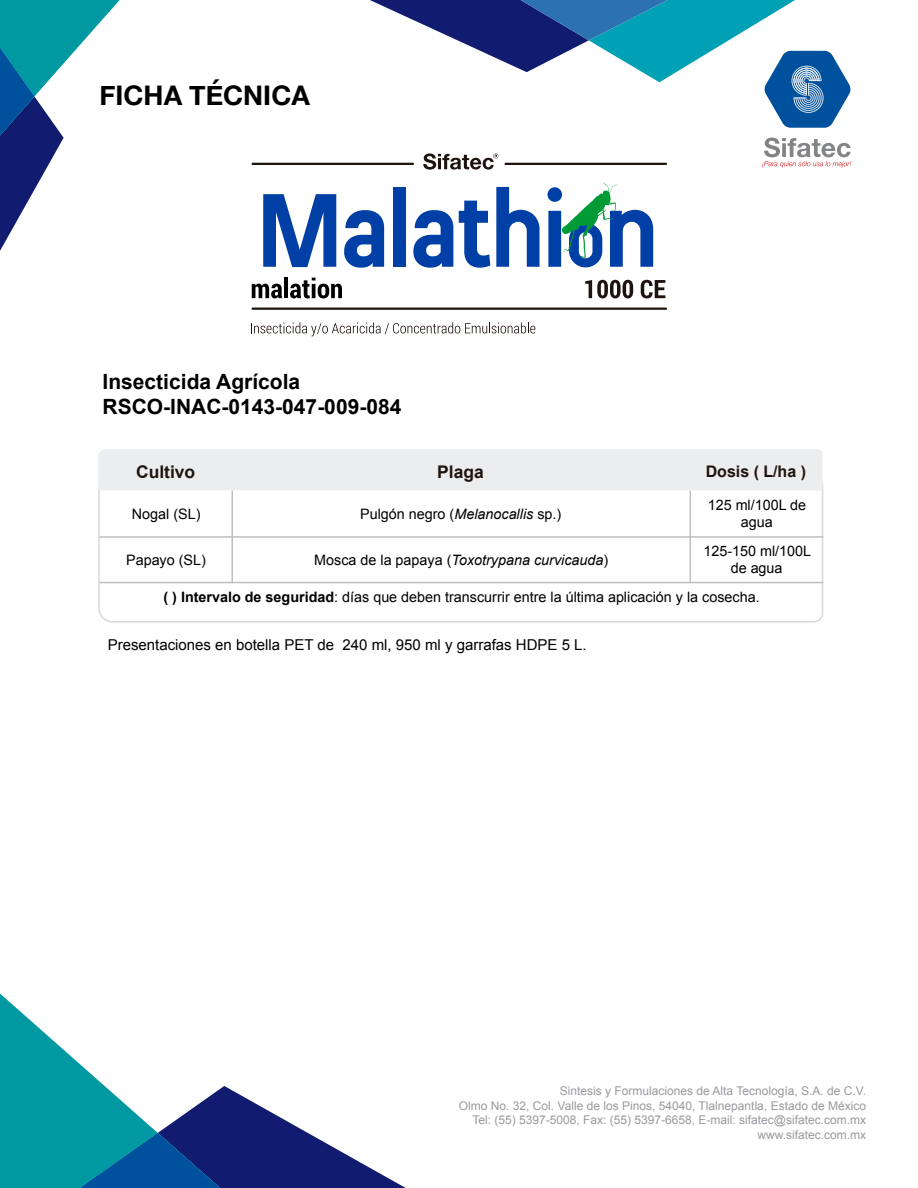
<style>
.page{position:relative;width:918px;height:1188px;background:#fff}
.page>*{position:absolute;margin:0;border:0;box-sizing:border-box;transform-origin:0 0}
.t1{font:700 27px "Helvetica Neue";color:#000}
.t2{font:700 21px/25.2px "Arial";color:#000}
.t3{font:700 17.4px "Arial";color:#1e130e}
.t4{font:700 16.05px "Arial";color:#1e130e}
.t5{font:15px "Arial";color:#000}
.t6{font:14.4px/17.2px "Arial";color:#000;text-align:center}
.t7{font:italic 14.4px "Arial";color:#000}
.t8{font:12px/14.4px "Arial";color:#9b989f;text-align:right}
.s1{font-style:italic}
.s2{font-style:normal}
.s3{font-weight:700}
</style>
<div class="page">
<svg style="left:0;top:993px;width:406px;height:195px"></svg>
<svg style="left:0;top:0;width:120px;height:251px"></svg>
<svg style="left:762px;top:138px;width:89px;height:30px"></svg>
<svg style="left:370px;top:0;width:481px;height:128px"></svg>
<svg style="left:585px;top:280px;width:48px;height:18px"></svg>
<svg style="left:641px;top:280px;width:24px;height:18px"></svg>
<svg style="left:263px;top:194px;width:73px;height:73px"></svg>
<svg style="left:344px;top:210px;width:40px;height:58px"></svg>
<div style="left:393px;top:187px;width:13px;height:80px;background:#0040a6"></div>
<svg style="left:413px;top:210px;width:40px;height:58px"></svg>
<svg style="left:459px;top:201px;width:31px;height:67px"></svg>
<svg style="left:496px;top:187px;width:44px;height:80px"></svg>
<svg style="left:251px;top:322px;width:284px;height:14px"></svg>
<hr style="left:252px;top:308px;width:415px;height:2px;background:#1e130e">
<svg style="left:252px;top:284px;width:30px;height:14px"></svg>
<hr style="left:284px;top:278px;width:4px;height:20px;background:#000">
<svg style="left:290px;top:278px;width:52px;height:20px"></svg>
<hr style="left:252px;top:163px;width:162px;height:2px;background:#1e130e">
<hr style="left:505px;top:163px;width:162px;height:2px;background:#1e130e">
<svg style="left:423px;top:153px;width:75px;height:17px"></svg>
<svg style="left:548px;top:182px;width:105px;height:85px"></svg>
<svg style="left:98px;top:484px;width:726px;height:139px"></svg>
<hr style="left:232px;top:491px;width:1px;height:92px;background:#bebebe">
<hr style="left:690px;top:491px;width:1px;height:92px;background:#bebebe">
<hr style="left:100px;top:536px;width:723px;height:2px;background:#bebebe">
<hr style="left:100px;top:582px;width:723px;height:1px;background:#bebebe">
<div style="left:98px;top:449px;width:725px;height:41px;background:#ebedef"></div>
<h1 class="t1" style="left:100px;top:74px;width:212px">FICHA TÉCNICA</h1>
<h2 class="t2" style="left:103px;top:370px;width:300px">Insecticida Agrícola<br>RSCO-INAC-0143-047-009-084</h2>
<h3 class="t3" style="left:136px;top:460px;width:61px">Cultivo</h3>
<h3 class="t3" style="left:437px;top:460px;width:48px">Plaga</h3>
<h3 class="t4" style="left:706px;top:460px;width:102px">Dosis ( L/ha )</h3>
<p class="t6" style="left:132px;top:505px;width:70px">Nogal (SL)</p>
<p class="t6" style="left:360px;top:505px;width:203px">Pulgón negro (<span class="s1">Melanocallis</span> sp.)</p>
<p class="t6" style="left:708px;top:496px;width:100px">125 ml/100L de agua</p>
<p class="t6" style="left:126px;top:551px;width:81px">Papayo (SL)</p>
<p class="t7" style="left:314px;top:550px;width:296px"><span class="s2">Mosca de la papaya (</span>Toxotrypana curvicauda<span class="s2">)</span></p>
<p class="t6" style="left:703px;top:542px;width:109px">125-150 ml/100L de agua</p>
<p class="t6" style="left:163px;top:588px;width:598px"><span class="s3">( ) Intervalo de seguridad</span>: días que deben transcurrir entre la última aplicación y la cosecha.</p>
<p class="t5" style="left:108px;top:635px;width:481px">Presentaciones en botella PET de 240 ml, 950 ml y garrafas HDPE 5 L.</p>
<p class="t8" style="left:459px;top:1084px;width:409px">Sintesis y Formulaciones de Alta Tecnología, S.A. de C.V.<br>Olmo No. 32, Col. Valle de los Pinos, 54040, Tlalnepantla, Estado de México Tel: (55) 5397-5008, Fax: (55) 5397-6658, E-mail: sifatec@sifatec.com.mx www.sifatec.com.mx</p>
</div>
